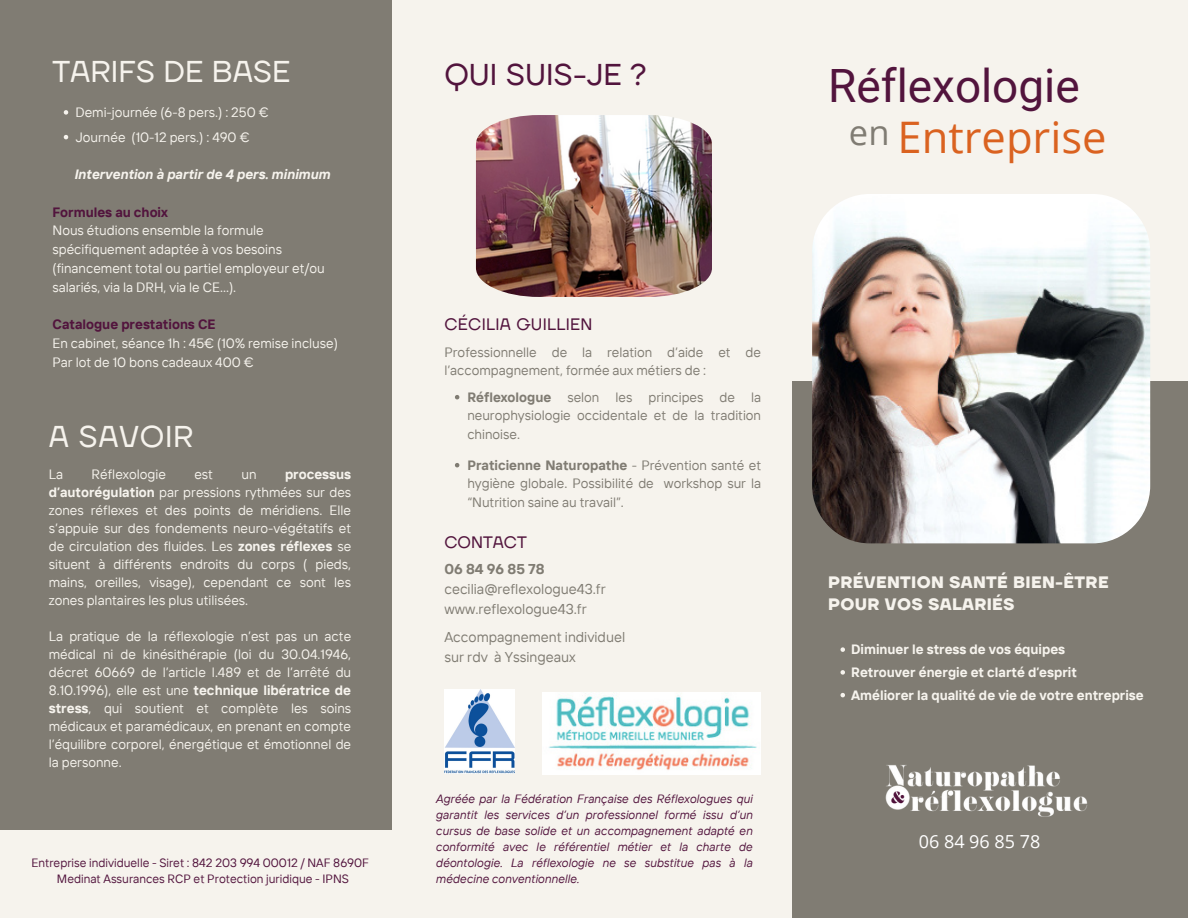
<style>
.page{position:relative;width:1188px;height:918px;background:#f6f3ed}
.page>*{position:absolute;margin:0;border:0;box-sizing:border-box;transform-origin:0 0}
.t1{font:45.9px "Roboto";color:#52143d}
.t2{font:43.5px "Open Sans";color:#da6220}
.t3{font:34.5px "Open Sans";color:#807c73}
.t4{font:30px "TT Firs Neue";color:#f6f3ed}
.t5{font:30px "TT Firs Neue";color:#52143d}
.t6{font:18px "Open Sans";color:#fff}
.t7{font:700 16.5px/22.5px "TT Firs Neue";letter-spacing:.02em;color:#f6f3ed}
.t8{font:16.5px "TT Firs Neue";letter-spacing:.02em;color:#52143d}
.t9{font:16.5px "TT Firs Neue";color:#52143d}
.t10{font:14.25px "TT Interphases";color:#807c73}
.t11{font:700 14.25px "TT Interphases";color:#807c73}
.t12{font:13.5px/18px "TT Interphases";color:#f6f3ed;text-align:justify}
.t13{font:13.5px/18.5px "TT Interphases";color:#807c73;text-align:justify}
.t14{font:700 13.5px "TT Interphases";color:#f6f3ed}
.t15{font:700 13.5px "TT Interphases";color:#52143d}
.t16{font:italic 700 13.5px "TT Interphases";color:#f6f3ed}
.t17{font:italic 12px/16px "TT Interphases";color:#52143d;text-align:justify}
.t18{font:12px "TT Interphases";color:#52143d}
.s1{font-weight:700}
</style>
<div class="page">
<div style="left:0;top:0;width:392px;height:830px;background:#807c73"></div>
<div style="left:792px;top:382px;width:396px;height:536px;background:#807c73"></div>
<img style="left:476px;top:115px;width:236px;height:182px">
<img style="left:812px;top:194px;width:338px;height:349px;border-radius:58px">
<img style="left:444px;top:690px;width:70px;height:83px">
<img style="left:543px;top:692px;width:218px;height:82px">
<img style="left:885px;top:765px;width:203px;height:52px">
<svg style="left:455px;top:395px;width:4px;height:4px"></svg>
<svg style="left:455px;top:463px;width:4px;height:4px"></svg>
<svg style="left:64px;top:110px;width:4px;height:5px"></svg>
<svg style="left:64px;top:135px;width:4px;height:4px"></svg>
<svg style="left:841px;top:647px;width:4px;height:5px"></svg>
<svg style="left:841px;top:670px;width:4px;height:5px"></svg>
<svg style="left:841px;top:693px;width:4px;height:4px"></svg>
<p class="t4" style="left:52px;top:53px;width:239px">TARIFS DE BASE</p>
<p class="t1" style="left:828px;top:60px;width:253px">Réflexologie</p>
<p class="t3" style="left:849px;top:108px;width:42px">en</p>
<p class="t2" style="left:898px;top:107px;width:210px">Entreprise</p>
<h4 class="t5" style="left:444px;top:56px;width:203px">QUI SUIS-JE ?</h4>
<p class="t12" style="left:75px;top:103px;width:195px">Demi-journée (6-8 pers.) : 250 €</p>
<p class="t12" style="left:75px;top:128px;width:176px">Journée (10-12 pers.) : 490 €</p>
<p class="t16" style="left:74px;top:166px;width:258px">Intervention à partir de 4 pers. minimum</p>
<p class="t15" style="left:52px;top:203px;width:117px">Formules au choix</p>
<h3 class="t12" style="left:52px;top:221px;width:274px;line-height:18.8px;text-align:left">Nous étudions ensemble la formule spécifiquement adaptée à vos besoins (financement total ou partiel employeur et/ou salariés, via la DRH, via le CE...).</h3>
<h5 class="t15" style="left:52px;top:316px;width:165px">Catalogue prestations CE</h5>
<p class="t12" style="left:52px;top:334px;width:287px">En cabinet, séance 1h : 45€ (10% remise incluse)</p>
<p class="t12" style="left:52px;top:353px;width:203px">Par lot de 10 bons cadeaux 400 €</p>
<p class="t8" style="left:444px;top:315px;width:150px">CÉCILIA GUILLIEN</p>
<p class="t13" style="left:444px;top:343px;width:318px">Professionnelle de la relation d’aide et de l’accompagnement, formée aux métiers de :</p>
<p class="t13" style="left:467px;top:388px;width:295px"><span class="s1">Réflexologue</span> selon les principes de la neurophysiologie occidentale et de la tradition chinoise.</p>
<p class="t13" style="left:467px;top:456px;width:295px"><span class="s1">Praticienne Naturopathe</span> - Prévention santé et hygiène globale. Possibilité de workshop sur la “Nutrition saine au travail”.</p>
<h3 class="t4" style="left:49px;top:419px;width:146px">A SAVOIR</h3>
<p class="t12" style="left:49px;top:465px;width:16px">La</p>
<p class="t12" style="left:92px;top:465px;width:76px">Réflexologie</p>
<p class="t12" style="left:194px;top:465px;width:20px">est</p>
<p class="t12" style="left:241px;top:465px;width:17px">un</p>
<p class="t12" style="left:49px;top:465px;width:304px;text-indent:236px"><span class="s1">processus d’autorégulation</span> par pressions rythmées sur des zones réflexes et des points de méridiens. Elle s’appuie sur des fondements neuro-végétatifs et de circulation des fluides. Les <span class="s1">zones réflexes</span> se situent à différents endroits du corps ( pieds, mains, oreilles, visage), cependant ce sont les zones plantaires les plus utilisées.</p>
<p class="t12" style="left:49px;top:627px;width:304px">La pratique de la réflexologie n’est pas un acte médical ni de kinésithérapie (loi du 30.04.1946, décret 60669 de l’article l.489 et de l’arrêté du 8.10.1996), elle est une <span class="s1">technique libératrice de stress</span>, qui soutient et complète les soins médicaux et paramédicaux, en prenant en compte l’équilibre corporel, énergétique et émotionnel de la personne.</p>
<p class="t9" style="left:444px;top:533px;width:84px">CONTACT</p>
<h5 class="t11" style="left:444px;top:560px;width:102px">06 84 96 85 78</h5>
<p class="t10" style="left:444px;top:580px;width:163px">cecilia@reflexologue43.fr</p>
<p class="t10" style="left:444px;top:599px;width:144px">www.reflexologue43.fr</p>
<p class="t10" style="left:444px;top:628px;width:182px">Accompagnement individuel</p>
<p class="t10" style="left:444px;top:648px;width:133px">sur rdv à Yssingeaux</p>
<p class="t7" style="left:828px;top:571px;width:282px">PRÉVENTION SANTÉ BIEN-ÊTRE<br>POUR VOS SALARIÉS</p>
<h1 class="t14" style="left:851px;top:641px;width:216px">Diminuer le stress de vos équipes</h1>
<h2 class="t14" style="left:851px;top:663px;width:227px">Retrouver énergie et clarté d’esprit</h2>
<h1 class="t14" style="left:851px;top:686px;width:294px">Améliorer la qualité de vie de votre entreprise</h1>
<p class="t18" style="left:31px;top:855px;width:339px">Entreprise individuelle - Siret : 842 203 994 00012 / NAF 8690F</p>
<p class="t18" style="left:57px;top:871px;width:293px">Medinat Assurances RCP et Protection juridique - IPNS</p>
<p class="t17" style="left:436px;top:791px;width:318px">Agréée par la Fédération Française des Réflexologues qui garantit les services d’un professionnel formé issu d’un cursus de base solide et un accompagnement adapté en conformité avec le référentiel métier et la charte de déontologie. La réflexologie ne se substitue pas à la médecine conventionnelle.</p>
<h6 class="t6" style="left:919px;top:828px;width:123px">06 84 96 85 78</h6>
</div>
